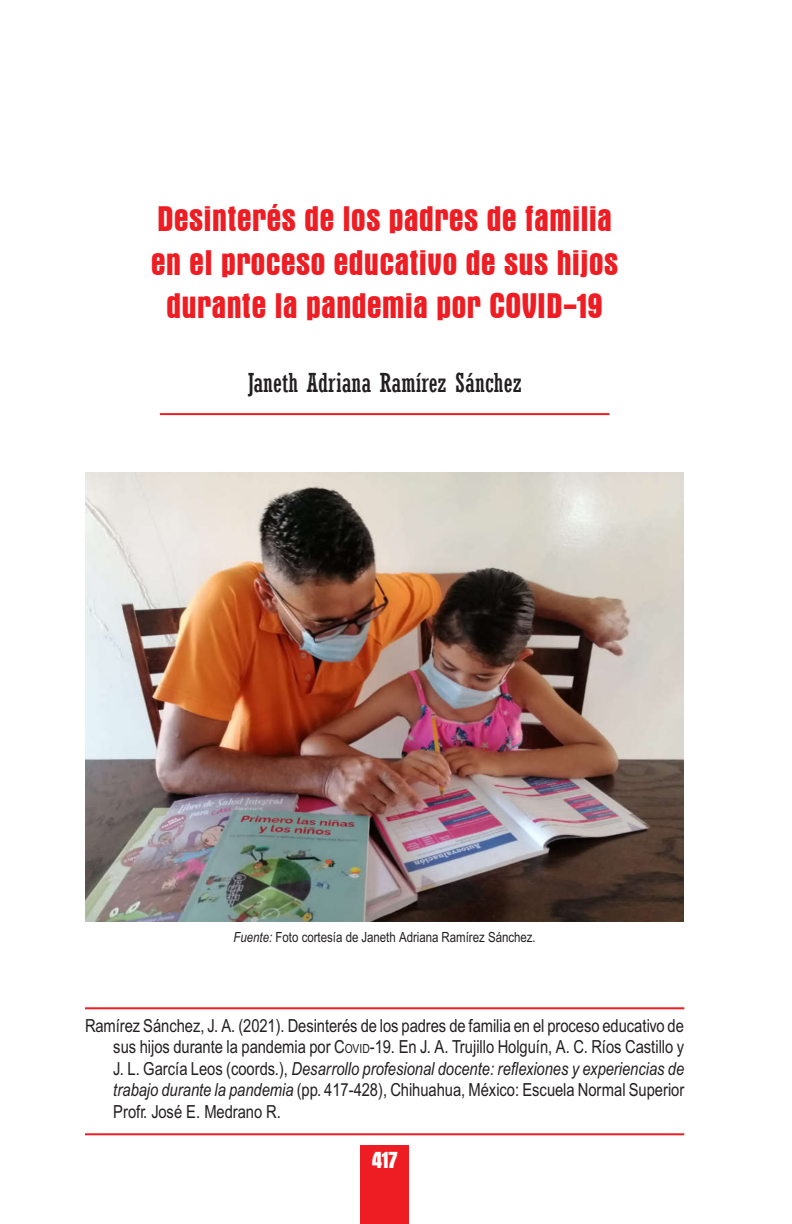
<style>
.page{position:relative;width:792px;height:1224px;background:#fff}
.page>*{position:absolute;margin:0;border:0;box-sizing:border-box;transform-origin:0 0}
.t1{font:700 condensed 36px/43.2px "Aurora BT";color:#ee1d23;text-align:center}
.t2{font:condensed 26px "Rockwell";color:#231f20}
.t3{font:700 condensed 24px "Aurora BT";color:#fff}
.t4{font:18px/21.6px "Arial Narrow MT Std";color:#231f20;text-align:justify}
.t5{font:14px "Arial Narrow MT Std";color:#231f20}
.s1{font-style:italic}
.s2{font-style:inherit}
.s3{font-size:12.6px}
</style>
<div class="page">
<div style="left:360px;top:1146px;width:49px;height:78px;background:#ee1d23"></div>
<img style="left:85px;top:472px;width:599px;height:449px">
<hr style="left:85px;top:1133px;width:599px;height:2px;background:#ee1d23">
<hr style="left:85px;top:1007px;width:599px;height:2px;background:#ee1d23">
<hr style="left:160px;top:413px;width:449px;height:2px;background:#ee1d23">
<h1 class="t1" style="left:151px;top:198px;width:469px">Desinterés de los padres de familia en el proceso educativo de sus hijos durante la pandemia por COVID-19</h1>
<h2 class="t2" style="left:248px;top:368px;width:275px">Janeth Adriana Ramírez Sánchez</h2>
<p class="t5" style="left:233px;top:929px;width:304px"><span class="s1">Fuente:</span> Foto cortesía de Janeth Adriana Ramírez Sánchez.</p>
<p class="t4" style="left:113px;top:1014px;width:573px;text-indent:-28px">Ramírez Sánchez, J. A. (2021). Desinterés de los padres de familia en el proceso educativo de sus hijos durante la pandemia por <span class="s2">C</span><span class="s3">OVID</span>-19. En J. A. Trujillo Holguín, A. C. Ríos Castillo y J. L. García Leos (coords.), <span class="s1">Desarrollo profesional docente: reflexiones y experiencias de trabajo durante la pandemia</span> (pp. 417-428), Chihuahua, México: Escuela Normal Superior Profr. José E. Medrano R.</p>
<h3 class="t3" style="left:372px;top:1146px;width:27px">417</h3>
</div>
